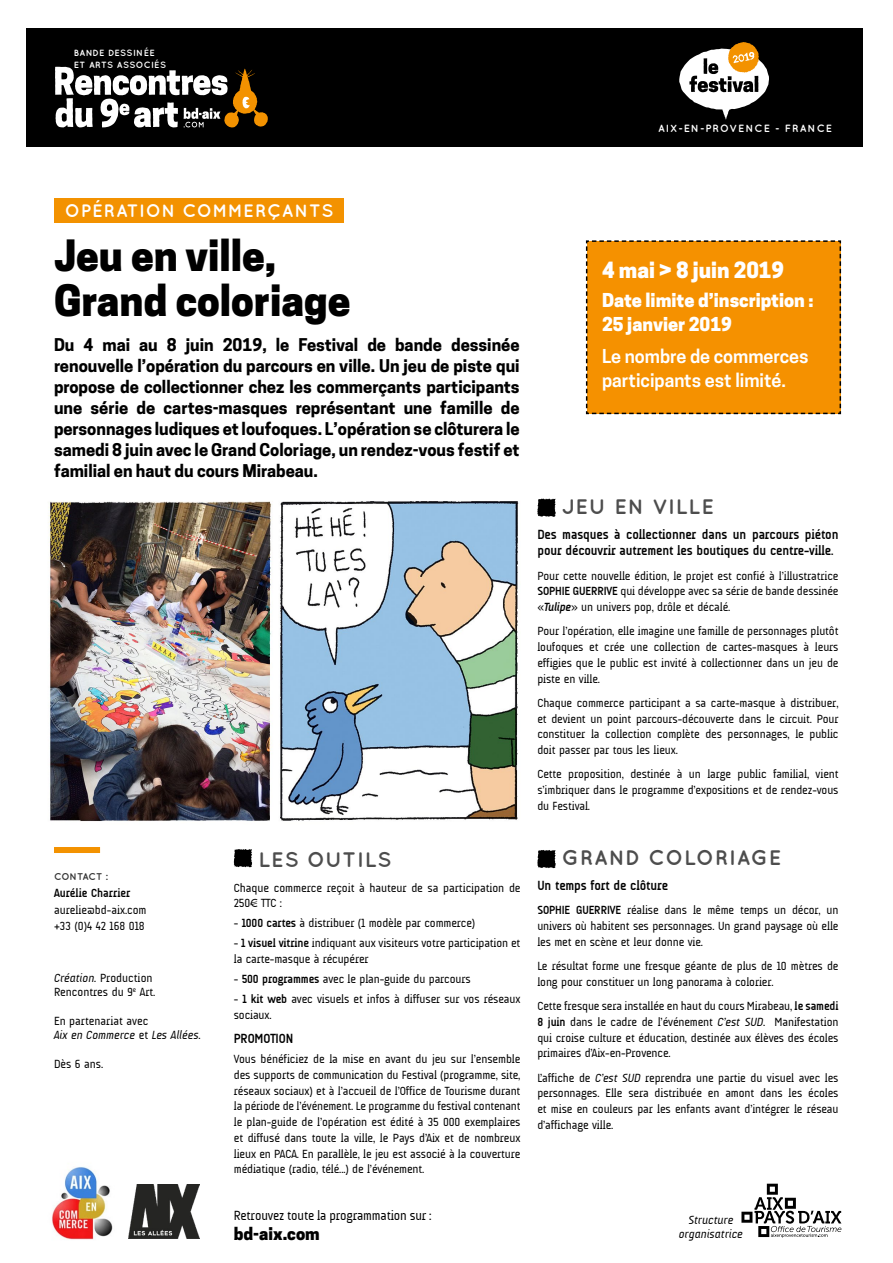
<style>
.page{position:relative;width:893px;height:1263px;background:#fff}
.page>*{position:absolute;margin:0;border:0;box-sizing:border-box;transform-origin:0 0}
.t1{font:800 40.5px/45px "Cooper Hewitt";color:#000}
.t2{font:700 21px "Quicksand";letter-spacing:.05em;color:#4d4d4d}
.t3{font:800 21px "Cooper Hewitt";color:#fff}
.t4{font:600 18px/24px "Cooper Hewitt";color:#fff}
.t5{font:800 18px/24px "Cooper Hewitt";color:#fff}
.t6{font:700 18px "Quicksand";letter-spacing:.05em;color:#fff}
.t7{font:700 16.5px/21px "Cooper Hewitt";color:#000;text-align:justify}
.t8{font:800 16.5px "Cooper Hewitt";color:#000}
.t9{font:700 13.5px/16.5px "A Udimat";letter-spacing:-.01em;color:#000}
.t10{font:13.5px "A Udimat";letter-spacing:-.01em;color:#000}
.t11{font:12px/15.8px "A Udimat";letter-spacing:-.01em;color:#000;text-align:justify}
.t12{font:italic 12px/14.4px "A Udimat";color:#000}
.t13{font:700 12px "A Udimat";color:#000}
.t14{font:700 10.5px "Quicksand";letter-spacing:.1em;color:#fff}
.t15{font:700 9.75px "Quicksand";letter-spacing:-.015em;color:#333}
.t16{font:700 9px/12px "Quicksand";letter-spacing:.05em;color:#fff}
.s1{font-style:italic}
.s2{font-style:normal}
.s3{font-weight:700}
.s4{font-weight:700;font-style:italic}
</style>
<div class="page">
<div style="left:26px;top:28px;width:837px;height:119px;background:#000"></div>
<img style="left:52px;top:1167px;width:61px;height:73px">
<img style="left:129px;top:1185px;width:71px;height:54px">
<div style="left:54px;top:847px;width:46px;height:6px;background:#f39200"></div>
<svg style="left:741px;top:1184px;width:100px;height:54px"></svg>
<svg style="left:55px;top:67px;width:213px;height:60px"></svg>
<svg style="left:679px;top:42px;width:90px;height:78px"></svg>
<div style="left:54px;top:198px;width:290px;height:24px;background:#f39200"></div>
<img style="left:48px;top:501px;width:471px;height:320px">
<div style="left:585px;top:240px;width:257px;height:175px;background:#f59100"></div>
<svg style="left:537px;top:498px;width:19px;height:19px"></svg>
<svg style="left:537px;top:850px;width:19px;height:18px"></svg>
<svg style="left:234px;top:849px;width:18px;height:18px"></svg>
<p class="t16" style="left:74px;top:47px;width:94px">BANDE DESSINÉE<br>ET ARTS ASSOCIÉS</p>
<p class="t14" style="left:658px;top:122px;width:175px">AIX-EN-PROVENCE - FRANCE</p>
<h3 class="t6" style="left:65px;top:200px;width:270px">OPÉRATION COMMERÇANTS</h3>
<h1 class="t1" style="left:54px;top:233px;width:298px">Jeu en ville,<br>Grand coloriage</h1>
<p class="t7" style="left:54px;top:335px;width:467px">Du 4 mai au 8 juin 2019, le Festival de bande dessinée renouvelle l’opération du parcours en ville. Un jeu de piste qui propose de collectionner chez les commerçants participants une série de cartes-masques représentant une famille de personnages ludiques et loufoques. L’opération se clôturera le samedi 8 juin avec le Grand Coloriage, un rendez-vous festif et familial en haut du cours Mirabeau.</p>
<p class="t15" style="left:54px;top:871px;width:55px">CONTACT :</p>
<p class="t13" style="left:54px;top:886px;width:78px">Aurélie Charrier</p>
<p class="t11" style="left:54px;top:901px;width:94px;line-height:16.5px">aurelie@bd-aix.com +33 (0)4 42 168 018</p>
<p class="t11" style="left:54px;top:970px;width:103px;line-height:14.4px"><span class="s1">Création.</span> Production<br>Rencontres du 9<sup>e</sup> Art.</p>
<p class="t12" style="left:54px;top:1013px;width:148px"><span class="s2">En partenariat avec<br></span>Aix en Commerce <span class="s2">et</span> Les Allées<span class="s2">.</span></p>
<p class="t11" style="left:54px;top:1056px;width:51px">Dès 6 ans.</p>
<h2 class="t2" style="left:258px;top:847px;width:135px">LES OUTILS</h2>
<p class="t11" style="left:234px;top:879px;width:288px">Chaque commerce reçoit à hauteur de sa participation de<br>250€ TTC :</p>
<p class="t11" style="left:234px;top:915px;width:243px">- <span class="s3">1000 cartes</span> à distribuer (1 modèle par commerce)</p>
<p class="t11" style="left:234px;top:935px;width:288px">- <span class="s3">1 visuel vitrine</span> indiquant aux visiteurs votre participation et la carte-masque à récupérer</p>
<p class="t11" style="left:234px;top:971px;width:238px">- <span class="s3">500 programmes</span> avec le plan-guide du parcours</p>
<p class="t11" style="left:234px;top:991px;width:288px">- <span class="s3">1 kit web</span> avec visuels et infos à diffuser sur vos réseaux sociaux.</p>
<p class="t9" style="left:234px;top:1030px;width:61px">PROMOTION</p>
<p class="t11" style="left:234px;top:1051px;width:288px">Vous bénéficiez de la mise en avant du jeu sur l’ensemble des supports de communication du Festival (programme, site, réseaux sociaux) et à l’accueil de l’Office de Tourisme durant la période de l’événement. Le programme du festival contenant le plan-guide de l’opération est édité à 35 000 exemplaires et diffusé dans toute la ville, le Pays d’Aix et de nombreux lieux en PACA. En parallèle, le jeu est associé à la couverture médiatique (radio, télé...) de l’événement.</p>
<p class="t10" style="left:234px;top:1207px;width:199px">Retrouvez toute la programmation sur :</p>
<h3 class="t8" style="left:234px;top:1224px;width:87px">bd-aix.com</h3>
<h2 class="t3" style="left:602px;top:258px;width:184px">4 mai &gt; 8 juin 2019</h2>
<h3 class="t5" style="left:602px;top:288px;width:213px">Date limite d’inscription :<br>25 janvier 2019</h3>
<h3 class="t4" style="left:602px;top:344px;width:208px">Le nombre de commerces participants est limité.</h3>
<h2 class="t2" style="left:562px;top:494px;width:154px">JEU EN VILLE</h2>
<p class="t9" style="left:537px;top:526px;width:303px">Des masques à collectionner dans un parcours piéton pour découvrir autrement les boutiques du centre-ville.</p>
<p class="t11" style="left:537px;top:568px;width:303px">Pour cette nouvelle édition, le projet est confié à l’illustratrice <span class="s3">SOPHIE GUERRIVE</span> qui développe avec sa série de bande dessinée «<span class="s4">Tulipe</span>» un univers pop, drôle et décalé.</p>
<p class="t11" style="left:537px;top:623px;width:303px">Pour l’opération, elle imagine une famille de personnages plutôt loufoques et crée une collection de cartes-masques à leurs effigies que le public est invité à collectionner dans un jeu de piste en ville.</p>
<p class="t11" style="left:537px;top:695px;width:303px">Chaque commerce participant a sa carte-masque à distribuer, et devient un point parcours-découverte dans le circuit. Pour constituer la collection complète des personnages, le public doit passer par tous les lieux.</p>
<p class="t11" style="left:537px;top:766px;width:303px">Cette proposition, destinée à un large public familial, vient s’imbriquer dans le programme d’expositions et de rendez-vous du Festival.</p>
<h2 class="t2" style="left:562px;top:845px;width:221px">GRAND COLORIAGE</h2>
<p class="t9" style="left:537px;top:877px;width:132px">Un temps fort de clôture</p>
<p class="t11" style="left:537px;top:902px;width:303px"><span class="s3">SOPHIE GUERRIVE</span> réalise dans le même temps un décor, un univers où habitent ses personnages. Un grand paysage où elle les met en scène et leur donne vie.</p>
<p class="t11" style="left:537px;top:958px;width:303px">Le résultat forme une fresque géante de plus de 10 mètres de long pour constituer un long panorama à colorier.</p>
<p class="t11" style="left:537px;top:998px;width:303px">Cette fresque sera installée en haut du cours Mirabeau, <span class="s3">le samedi 8 juin</span> dans le cadre de l’événement <span class="s1">C’est SUD</span>. Manifestation qui croise culture et éducation, destinée aux élèves des écoles primaires d’Aix-en-Provence.</p>
<p class="t11" style="left:537px;top:1070px;width:303px">L’affiche de <span class="s1">C’est SUD</span> reprendra une partie du visuel avec les personnages. Elle sera distribuée en amont dans les écoles et mise en couleurs par les enfants avant d’intégrer le réseau d’affichage ville.</p>
<p class="t12" style="left:679px;top:1213px;width:66px;line-height:13.5px;text-align:center">Structure organisatrice</p>
</div>
